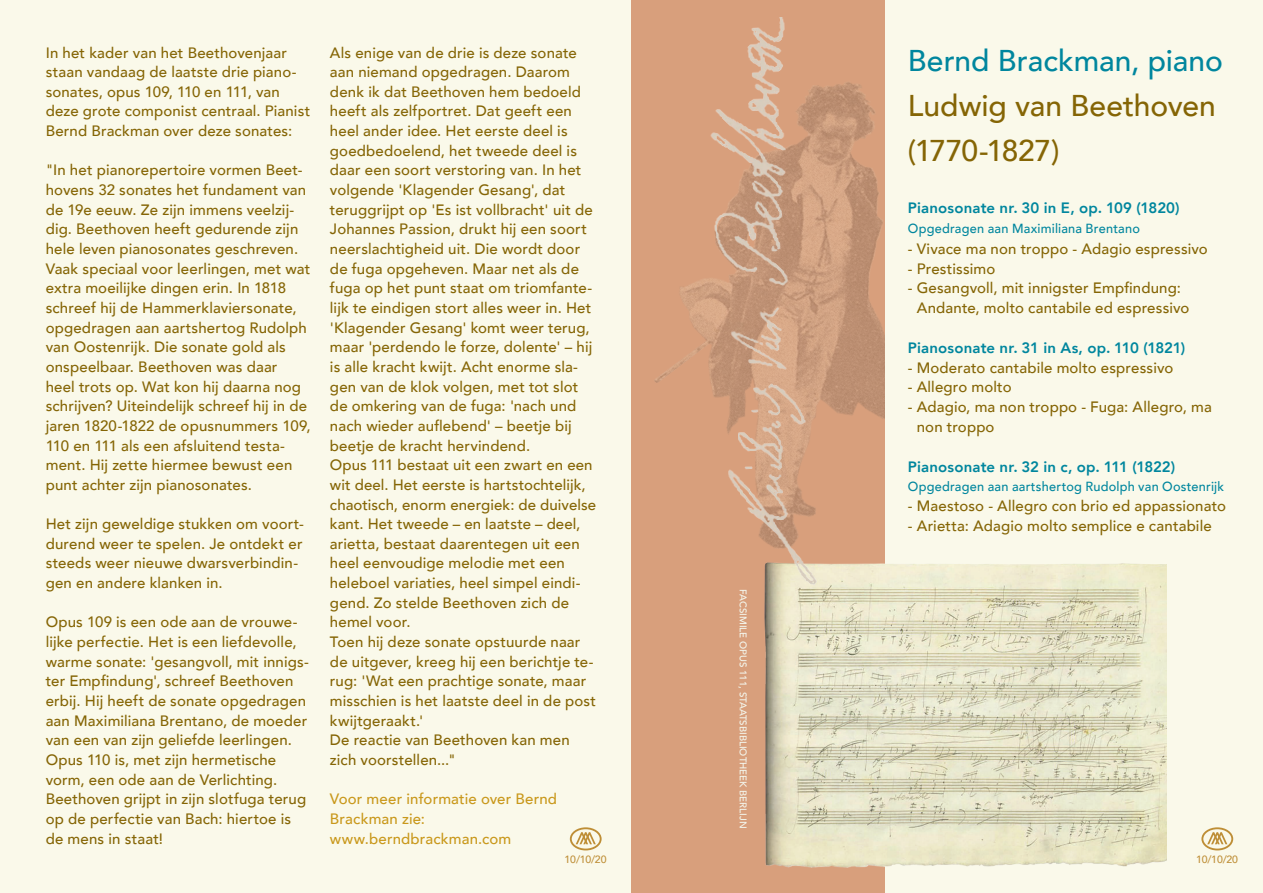
<style>
.page{position:relative;width:1263px;height:893px;background:#faf9ea}
.page>*{position:absolute;margin:0;border:0;box-sizing:border-box;transform-origin:0 0}
.t1{font:500 30px "Avenir";letter-spacing:-.005em;color:#856505}
.t2{font:500 30px "Avenir";color:#00869e}
.t3{font:500 15px/19.6px "Avenir";letter-spacing:.01em;color:#856505}
.t4{font:800 15px "Avenir";letter-spacing:.01em;color:#00869e}
.t5{font:500 15px/19.6px "Avenir";letter-spacing:.01em;color:#c9981b}
.t6{font:500 13.2px "Avenir";letter-spacing:.015em;color:#00869e;scale:.96 1}
.t7{font:500 10.5px "Avenir";letter-spacing:-.01em;color:#be8e36}
.t8{font:500 9.75px "Avenir";color:#f4f7ee}
</style>
<div class="page">
<div style="left:570px;top:827px;width:32px;height:23px;border:2px solid #be8e36;border-radius:50%"></div>
<svg style="left:576px;top:832px;width:20px;height:12px"></svg>
<div style="left:631px;top:0;width:253px;height:893px;background:#d89f7c"></div>
<div style="left:1201px;top:827px;width:32px;height:23px;border:2px solid #be8e36;border-radius:50%"></div>
<svg style="left:1207px;top:832px;width:20px;height:12px"></svg>
<img style="left:654px;top:82px;width:230px;height:337px">
<img style="left:764px;top:560px;width:402px;height:309px">
<img style="left:700px;top:17px;width:119px;height:577px">
<p class="t3" style="left:46px;top:42px;width:266px">In het kader van het Beethovenjaar staan vandaag de laatste drie piano&shy;sonates, opus 109, 110 en 111, van deze grote componist centraal. Pianist Bernd Brackman over deze sonates:</p>
<p class="t3" style="left:46px;top:160px;width:266px">"In het pianorepertoire vormen Beet&shy;hovens 32 sonates het fundament van de 19e eeuw. Ze zijn immens veelzij&shy;dig. Beethoven heeft gedurende zijn hele leven pianosonates geschreven.<br>Vaak speciaal voor leerlingen, met wat extra moeilijke dingen erin. In 1818 schreef hij de Hammerklaviersonate, opgedragen aan aartshertog Rudolph van Oostenrijk. Die sonate gold als onspeelbaar. Beethoven was daar<br>heel trots op. Wat kon hij daarna nog schrijven? Uiteindelijk schreef hij in de jaren 1820-1822 de opusnummers 109, 110 en 111 als een afsluitend testa&shy;ment. Hij zette hiermee bewust een punt achter zijn pianosonates.</p>
<p class="t3" style="left:46px;top:513px;width:260px">Het zijn geweldige stukken om voort&shy;durend weer te spelen. Je ontdekt er steeds weer nieuwe dwarsverbindin&shy;gen en andere klanken in.</p>
<p class="t3" style="left:46px;top:612px;width:264px">Opus 109 is een ode aan de vrouwe&shy;lijke perfectie. Het is een liefdevolle, warme sonate: 'gesangvoll, mit innigs&shy;ter Empfindung', schreef Beethoven erbij. Hij heeft de sonate opgedragen aan Maximiliana Brentano, de moeder van een van zijn geliefde leerlingen.</p>
<p class="t3" style="left:46px;top:749px;width:262px">Opus 110 is, met zijn hermetische vorm, een ode aan de Verlichting.<br>Beethoven grijpt in zijn slotfuga terug op de perfectie van Bach: hiertoe is de mens in staat!</p>
<p class="t3" style="left:330px;top:42px;width:264px">Als enige van de drie is deze sonate aan niemand opgedragen. Daarom denk ik dat Beethoven hem bedoeld heeft als zelfportret. Dat geeft een heel ander idee. Het eerste deel is goedbedoelend, het tweede deel is daar een soort verstoring van. In het volgende 'Klagender Gesang', dat teruggrijpt op 'Es ist vollbracht' uit de Johannes Passion, drukt hij een soort neerslachtigheid uit. Die wordt door de fuga opgeheven. Maar net als de fuga op het punt staat om triomfante&shy;lijk te eindigen stort alles weer in. Het 'Klagender Gesang' komt weer terug, maar 'perdendo le forze, dolente' – hij is alle kracht kwijt. Acht enorme sla&shy;gen van de klok volgen, met tot slot de omkering van de fuga: 'nach und nach wieder auflebend' – beetje bij beetje de kracht hervindend.</p>
<p class="t3" style="left:330px;top:454px;width:268px">Opus 111 bestaat uit een zwart en een wit deel. Het eerste is hartstochtelijk, chaotisch, enorm energiek: de duivelse kant. Het tweede – en laatste – deel, arietta, bestaat daarentegen uit een heel eenvoudige melodie met een heleboel variaties, heel simpel eindi&shy;gend. Zo stelde Beethoven zich de hemel voor.</p>
<p class="t3" style="left:330px;top:631px;width:268px">Toen hij deze sonate opstuurde naar de uitgever, kreeg hij een berichtje te&shy;rug: 'Wat een prachtige sonate, maar misschien is het laatste deel in de post kwijtgeraakt.'</p>
<p class="t3" style="left:330px;top:729px;width:241px">De reactie van Beethoven kan men zich voorstellen..."</p>
<p class="t5" style="left:330px;top:788px;width:229px">Voor meer informatie over Bernd<br>Brackman zie:</p>
<p class="t5" style="left:330px;top:828px;width:183px">www.berndbrackman.com</p>
<p class="t7" style="left:564px;top:850px;width:44px">10/10/20</p>
<p class="t8" style="left:751px;top:589px;width:241px;rotate:90deg">FACSIMILE OPUS 111, STAATSBIBLIOTHEEK BERLIJN</p>
<p class="t2" style="left:908px;top:35px;width:316px">Bernd Brackman, piano</p>
<p class="t1" style="left:908px;top:80px;width:309px">Ludwig van Beethoven</p>
<p class="t1" style="left:908px;top:125px;width:153px">(1770-1827)</p>
<p class="t4" style="left:908px;top:196px;width:273px">Pianosonate nr. 30 in E, op. 109 (1820)</p>
<p class="t6" style="left:908px;top:217px;width:243px">Opgedragen aan Maximiliana Brentano</p>
<p class="t3" style="left:908px;top:238px;width:301px">- Vivace ma non troppo - Adagio espressivo</p>
<p class="t3" style="left:908px;top:258px;width:89px">- Prestissimo</p>
<p class="t3" style="left:908px;top:278px;width:283px;text-align:center">- Gesangvoll, mit innigster Empfindung:<br>Andante, molto cantabile ed espressivo</p>
<p class="t4" style="left:908px;top:336px;width:279px">Pianosonate nr. 31 in As, op. 110 (1821)</p>
<p class="t3" style="left:908px;top:357px;width:267px">- Moderato cantabile molto espressivo</p>
<p class="t3" style="left:908px;top:377px;width:105px">- Allegro molto</p>
<p class="t3" style="left:917px;top:396px;width:297px;text-indent:-9px">- Adagio, ma non troppo - Fuga: Allegro, ma non troppo</p>
<p class="t4" style="left:908px;top:455px;width:269px">Pianosonate nr. 32 in c, op. 111 (1822)</p>
<p class="t6" style="left:908px;top:475px;width:331px">Opgedragen aan aartshertog Rudolph van Oostenrijk</p>
<p class="t3" style="left:908px;top:495px;width:320px">- Maestoso - Allegro con brio ed appassionato</p>
<p class="t3" style="left:908px;top:515px;width:305px">- Arietta: Adagio molto semplice e cantabile</p>
<p class="t7" style="left:1196px;top:850px;width:44px">10/10/20</p>
</div>
